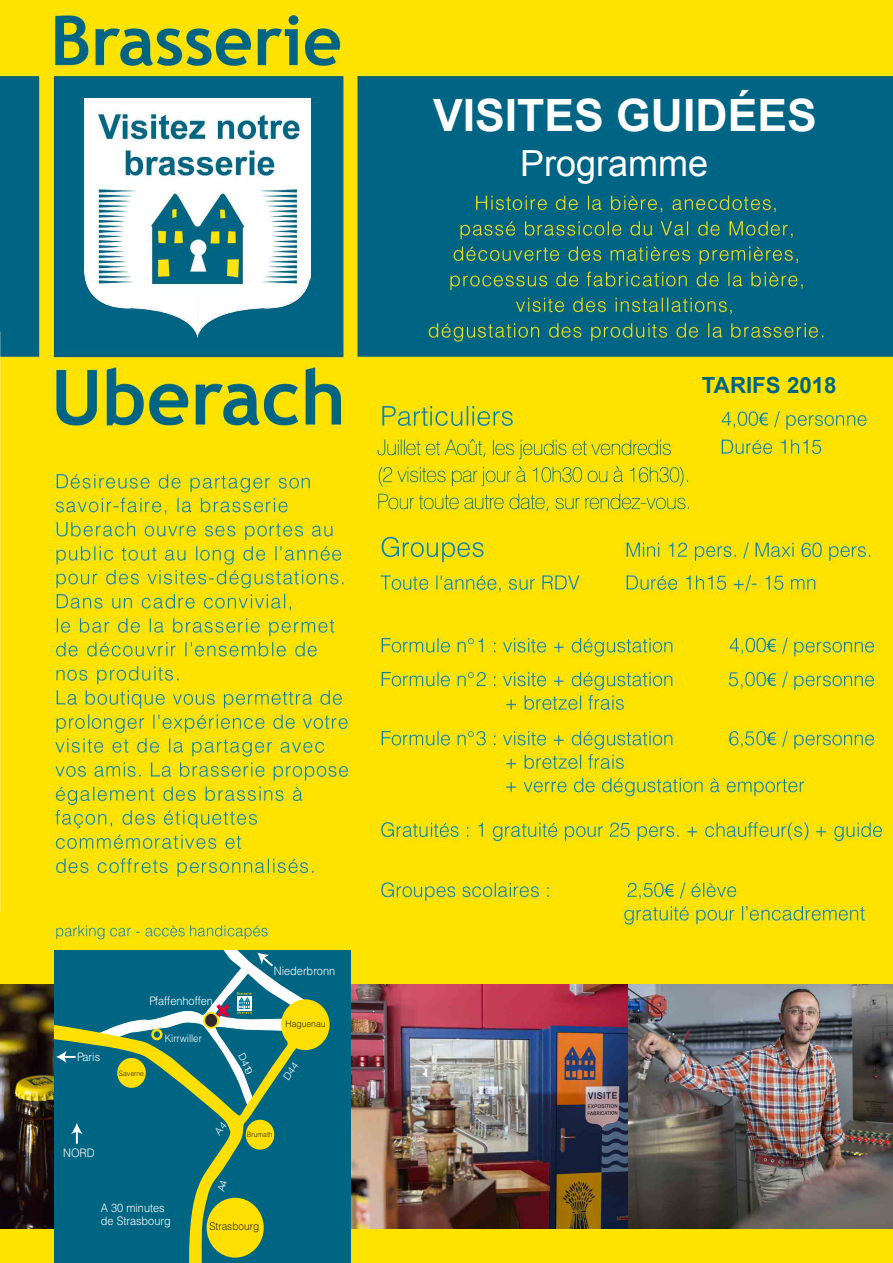
<style>
.page{position:relative;width:893px;height:1263px;background:#fff}
.page>*{position:absolute;margin:0;border:0;box-sizing:border-box;transform-origin:0 0}
.t1{font:700 44.55px "Arial";color:#fff}
.t2{font:36px "Arial";color:#fff}
.t3{font:700 22.35px "Arial";color:#006583}
.t4{font:300 11.7px/12.8px "Helvetica";color:#fff;scale:.93 1}
.t5{font:300 10.8px "Helvetica";color:#31292b;scale:.93 1}
.t6{font:300 10.35px "Helvetica";color:#fff;scale:.93 1}
.t7{font:300 9.9px "Helvetica";color:#fff;scale:1.05 1}
.t8{font:300 9.15px "Helvetica";color:#31292b;scale:.93 1}
.t9{font:300 7.35px "Helvetica";color:#31292b;scale:.93 1}
</style>
<div class="page">
<img style="left:0;top:0;width:893px;height:1263px">
<img style="left:350px;top:985px;width:278px;height:243px">
<img style="left:0;top:984px;width:54px;height:245px">
<img style="left:628px;top:985px;width:265px;height:243px">
<div style="left:54px;top:950px;width:296px;height:313px;background:#006583"></div>
<div style="left:281px;top:999px;width:49px;height:51px;background:#ffdf02;border-radius:50%"></div>
<svg style="left:54px;top:1024px;width:253px;height:239px"></svg>
<svg style="left:71px;top:1123px;width:12px;height:20px"></svg>
<svg style="left:56px;top:1051px;width:20px;height:12px"></svg>
<img style="left:85px;top:98px;width:225px;height:240px">
<svg style="left:218px;top:1179px;width:9px;height:13px"></svg>
<svg style="left:214px;top:1121px;width:13px;height:14px"></svg>
<svg style="left:95px;top:950px;width:210px;height:158px"></svg>
<h1 class="t1" style="left:433px;top:86px;width:385px">VISITES GUIDÉES</h1>
<h2 class="t2" style="left:520px;top:140px;width:190px">Programme</h2>
<h3 class="t3" style="left:702px;top:370px;width:136px">TARIFS 2018</h3>
<p class="t4" style="left:77px;top:1049px;width:26px">Paris</p>
<p class="t4" style="left:149px;top:993px;width:70px">Pfaffenhoffen</p>
<p class="t9" style="left:119px;top:1067px;width:29px">Saverne</p>
<p class="t6" style="left:165px;top:1030px;width:42px">Kirrwiller</p>
<p class="t4" style="left:63px;top:1146px;width:35px">NORD</p>
<p class="t4" style="left:274px;top:963px;width:68px">Niederbronn</p>
<p class="t7" style="left:249px;top:1051px;width:22px;rotate:67deg">D419</p>
<p class="t8" style="left:286px;top:1016px;width:45px">Haguenau</p>
<p class="t9" style="left:247px;top:1128px;width:29px">Brumath</p>
<p class="t4" style="left:101px;top:1201px;width:77px">A 30 minutes de Strasbourg</p>
<p class="t5" style="left:209px;top:1218px;width:55px">Strasbourg</p>
</div>
